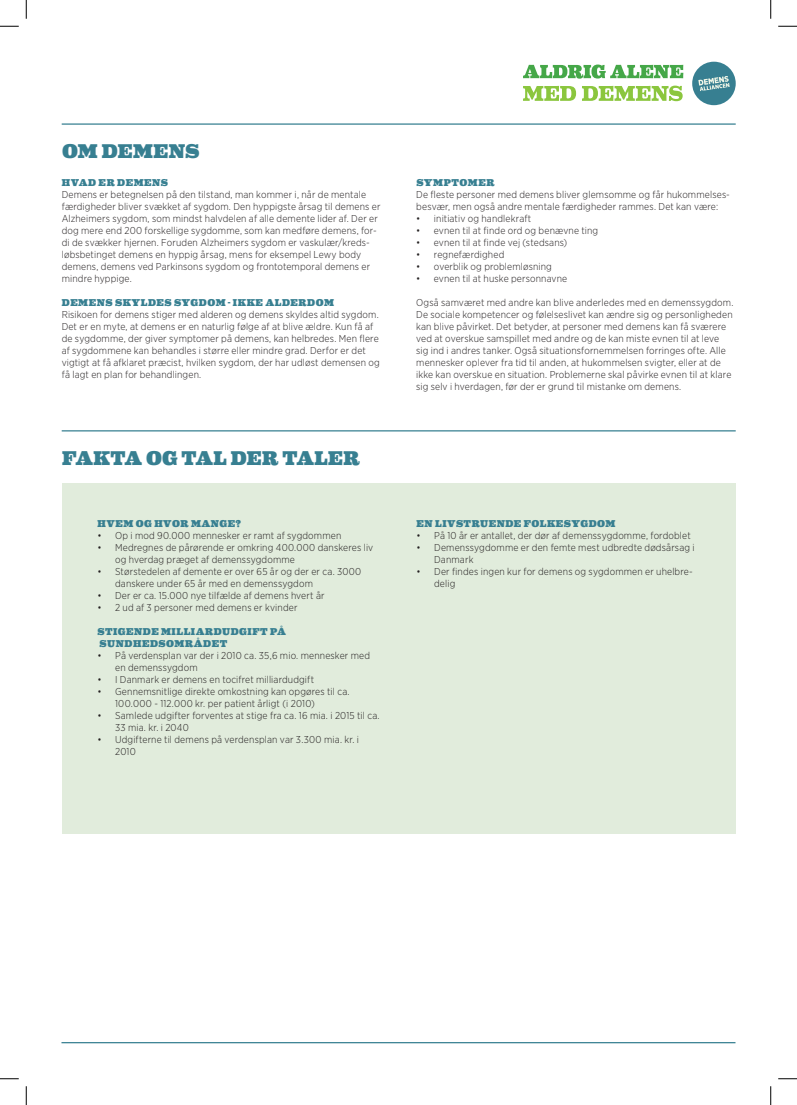
<style>
.page{position:relative;width:797px;height:1105px;background:#fff}
.page>*{position:absolute;margin:0;border:0;box-sizing:border-box;transform-origin:0 0}
.Overskrift{font:900 20px "Eames Century Modern";letter-spacing:.015em;color:#377f91}
.Brød{font:300 10px/12px "Gotham Narrow";letter-spacing:.015em;color:#231f20}
.Overskrift-2{font:900 10px/12px "Eames Century Modern";letter-spacing:.055em;color:#377f91}
</style>
<div class="page">
<div style="left:62px;top:484px;width:673px;height:350px;background:#e1ecdc"></div>
<hr style="left:62px;top:430px;width:673px;height:1px;background:#377f91">
<svg style="left:523px;top:65px;width:160px;height:14px"></svg>
<svg style="left:523px;top:86px;width:53px;height:15px"></svg>
<svg style="left:582px;top:86px;width:100px;height:15px"></svg>
<div style="left:692px;top:62px;width:43px;height:43px;background:#377f91;border-radius:50%"></div>
<svg style="left:698px;top:76px;width:31px;height:15px"></svg>
<hr style="left:62px;top:123px;width:673px;height:2px;background:#377f91">
<hr style="left:61px;top:1042px;width:674px;height:1px;background:#377f91">
<svg style="left:0;top:25px;width:19px;height:2px"></svg>
<svg style="left:778px;top:25px;width:19px;height:2px"></svg>
<svg style="left:0;top:1078px;width:19px;height:1px"></svg>
<svg style="left:778px;top:1078px;width:19px;height:1px"></svg>
<svg style="left:25px;top:0;width:2px;height:19px"></svg>
<svg style="left:25px;top:1086px;width:2px;height:19px"></svg>
<svg style="left:770px;top:0;width:1px;height:19px"></svg>
<svg style="left:770px;top:1086px;width:1px;height:19px"></svg>
<p class="Overskrift" style="left:62px;top:136px;width:139px">OM DEMENS</p>
<p class="Overskrift-2" style="left:62px;top:176px;width:108px">HVAD ER DEMENS</p>
<p class="Brød" style="left:62px;top:188px;width:320px">Demens er betegnelsen på den tilstand, man kommer i, når de mentale færdigheder bliver svækket af sygdom. Den hyppigste årsag til demens er Alzheimers sygdom, som mindst halvdelen af alle demente lider af. Der er dog mere end 200 forskellige sygdomme, som kan medføre demens, for&shy;di de svækker hjernen. Foruden Alzheimers sygdom er vaskulær/kreds&shy;løbsbetinget demens en hyppig årsag, mens for eksempel Lewy body demens, demens ved Parkinsons sygdom og frontotemporal demens er mindre hyppige.</p>
<p class="Overskrift-2" style="left:62px;top:296px;width:274px">DEMENS SKYLDES SYGDOM - IKKE ALDERDOM</p>
<p class="Brød" style="left:62px;top:308px;width:319px">Risikoen for demens stiger med alderen og demens skyldes altid sygdom.<br>Det er en myte, at demens er en naturlig følge af at blive ældre. Kun få af de sygdomme, der giver symptomer på demens, kan helbredes. Men flere af sygdommene kan behandles i større eller mindre grad. Derfor er det vigtigt at få afklaret præcist, hvilken sygdom, der har udløst demensen og få lagt en plan for behandlingen.</p>
<p class="Overskrift" style="left:62px;top:442px;width:299px">FAKTA OG TAL DER TALER</p>
<p class="Overskrift-2" style="left:97px;top:517px;width:145px">HVEM OG HVOR MANGE?</p>
<p class="Brød" style="left:97px;top:529px;width:245px">• Op i mod 90.000 mennesker er ramt af sygdommen</p>
<p class="Brød" style="left:115px;top:541px;width:260px;text-indent:-18px">• Medregnes de pårørende er omkring 400.000 danskeres liv og hverdag præget af demenssygdomme</p>
<p class="Brød" style="left:115px;top:565px;width:248px;text-indent:-18px">• Størstedelen af demente er over 65 år og der er ca. 3000 danskere under 65 år med en demenssygdom</p>
<p class="Brød" style="left:97px;top:589px;width:229px">• Der er ca. 15.000 nye tilfælde af demens hvert år</p>
<p class="Brød" style="left:97px;top:601px;width:202px">• 2 ud af 3 personer med demens er kvinder</p>
<p class="Overskrift-2" style="left:97px;top:625px;width:190px">STIGENDE MILLIARDUDGIFT PÅ<br>SUNDHEDSOMRÅDET</p>
<p class="Brød" style="left:115px;top:649px;width:256px;text-indent:-18px">• På verdensplan var der i 2010 ca. 35,6 mio. mennesker med en demenssygdom</p>
<p class="Brød" style="left:97px;top:673px;width:218px">• I Danmark er demens en tocifret milliardudgift</p>
<p class="Brød" style="left:115px;top:685px;width:236px;text-indent:-18px">• Gennemsnitlige direkte omkostning kan opgøres til ca.<br>100.000 - 112.000 kr. per patient årligt (i 2010)</p>
<p class="Brød" style="left:115px;top:709px;width:266px;text-indent:-18px">• Samlede udgifter forventes at stige fra ca. 16 mia. i 2015 til ca.<br>33 mia. kr. i 2040</p>
<p class="Brød" style="left:115px;top:733px;width:245px;text-indent:-18px">• Udgifterne til demens på verdensplan var 3.300 mia. kr. i<br>2010</p>
<p class="Overskrift-2" style="left:416px;top:176px;width:80px">SYMPTOMER</p>
<p class="Brød" style="left:416px;top:188px;width:315px">De fleste personer med demens bliver glemsomme og får hukommelses&shy;besvær, men også andre mentale færdigheder rammes. Det kan være:</p>
<p class="Brød" style="left:416px;top:212px;width:117px">• initiativ og handlekraft</p>
<p class="Brød" style="left:416px;top:224px;width:183px">• evnen til at finde ord og benævne ting</p>
<p class="Brød" style="left:416px;top:236px;width:152px">• evnen til at finde vej (stedsans)</p>
<p class="Brød" style="left:416px;top:248px;width:90px">• regnefærdighed</p>
<p class="Brød" style="left:416px;top:260px;width:137px">• overblik og problemløsning</p>
<p class="Brød" style="left:416px;top:272px;width:153px">• evnen til at huske personnavne</p>
<p class="Brød" style="left:416px;top:296px;width:319px">Også samværet med andre kan blive anderledes med en demenssygdom.<br>De sociale kompetencer og følelseslivet kan ændre sig og personligheden kan blive påvirket. Det betyder, at personer med demens kan få sværere ved at overskue samspillet med andre og de kan miste evnen til at leve sig ind i andres tanker. Også situationsfornemmelsen forringes ofte. Alle mennesker oplever fra tid til anden, at hukommelsen svigter, eller at de ikke kan overskue en situation. Problemerne skal påvirke evnen til at klare sig selv i hverdagen, før der er grund til mistanke om demens.</p>
<p class="Overskrift-2" style="left:416px;top:517px;width:200px">EN LIVSTRUENDE FOLKESYGDOM</p>
<p class="Brød" style="left:416px;top:529px;width:276px">• På 10 år er antallet, der dør af demenssygdomme, fordoblet</p>
<p class="Brød" style="left:434px;top:541px;width:262px;text-indent:-18px">• Demenssygdomme er den femte mest udbredte dødsårsag i<br>Danmark</p>
<p class="Brød" style="left:434px;top:565px;width:260px;text-indent:-18px">• Der findes ingen kur for demens og sygdommen er uhelbre&shy;delig</p>
</div>
